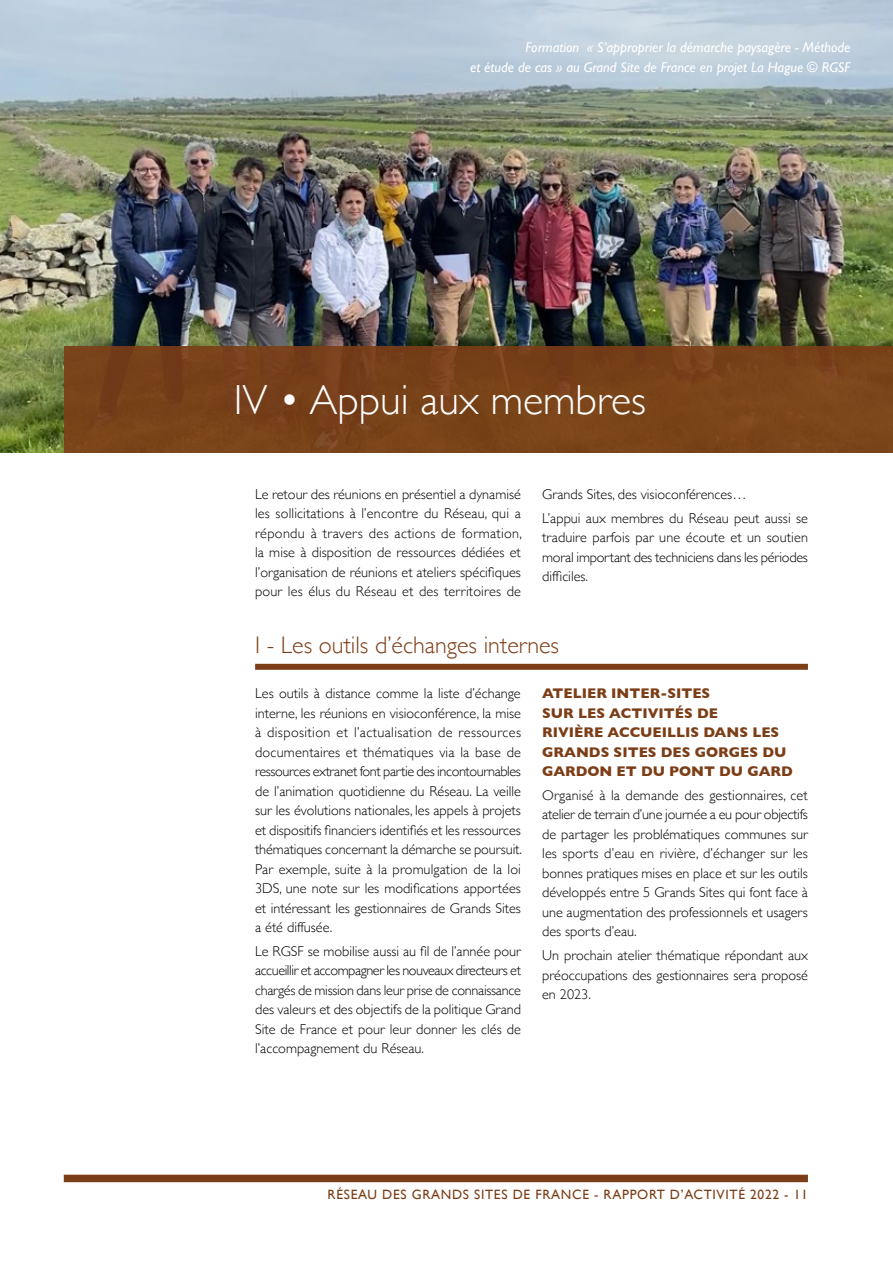
<style>
.page{position:relative;width:893px;height:1263px;background:#fff}
.page>*{position:absolute;margin:0;border:0;box-sizing:border-box;transform-origin:0 0}
.t1{font:300 42px "Gill Sans";color:#fff}
.t2{font:300 24px "Gill Sans";color:#7c3e17}
.t3{font:300 14.25px/19.5px "Gill Sans";color:#000;text-align:justify}
.t4{font:700 14.25px/19.5px "Gill Sans";color:#7c3e17}
.t5{font:italic 14.25px/19.5px "Gill Sans";color:#fff;text-align:right}
.t6{font:13.5px "Gill Sans";letter-spacing:.05em;color:#7c3e17}
</style>
<div class="page">
<div style="left:64px;top:1175px;width:744px;height:7px;background:#7c3e17"></div>
<img style="left:0;top:0;width:893px;height:453px">
<div style="left:255px;top:664px;width:553px;height:6px;background:#7c3e17"></div>
<div style="left:64px;top:347px;width:829px;height:106px;background:#7c3e17"></div>
<p class="t5" style="left:470px;top:38px;width:382px">Formation « S’approprier la démarche paysagère - Méthode<br>et étude de cas » au Grand Site de France en projet La Hague © RGSF</p>
<h1 class="t1" style="left:234px;top:367px;width:414px">IV • Appui aux membres</h1>
<p class="t3" style="left:255px;top:484px;width:268px">Le retour des réunions en présentiel a dynamisé les sollicitations à l’encontre du Réseau, qui a répondu à travers des actions de formation, la mise à disposition de ressources dédiées et l’organisation de réunions et ateliers spécifiques pour les élus du Réseau et des territoires de</p>
<p class="t3" style="left:542px;top:482px;width:267px;line-height:23.7px">Grands Sites, des visioconférences…<br>L’appui aux membres du Réseau peut aussi se</p>
<p class="t3" style="left:542px;top:527px;width:267px">traduire parfois par une écoute et un soutien moral important des techniciens dans les périodes difficiles.</p>
<h2 class="t2" style="left:255px;top:626px;width:305px">I - Les outils d’échanges internes</h2>
<p class="t3" style="left:255px;top:683px;width:268px">Les outils à distance comme la liste d’échange interne, les réunions en visioconférence, la mise à disposition et l’actualisation de ressources documentaires et thématiques via la base de ressources extranet font partie des incontournables de l’animation quotidienne du Réseau. La veille sur les évolutions nationales, les appels à projets et dispositifs financiers identifiés et les ressources thématiques concernant la démarche se poursuit.<br>Par exemple, suite à la promulgation de la loi 3DS, une note sur les modifications apportées et intéressant les gestionnaires de Grands Sites a été diffusée.</p>
<p class="t3" style="left:255px;top:941px;width:267px">Le RGSF se mobilise aussi au fil de l’année pour accueillir et accompagner les nouveaux directeurs et chargés de mission dans leur prise de connaissance des valeurs et des objectifs de la politique Grand Site de France et pour leur donner les clés de l’accompagnement du Réseau.</p>
<p class="t4" style="left:542px;top:683px;width:252px">ATELIER INTER-SITES<br>SUR LES ACTIVITÉS DE<br>RIVIÈRE ACCUEILLIS DANS LES<br>GRANDS SITES DES GORGES DU<br>GARDON ET DU PONT DU GARD</p>
<p class="t3" style="left:542px;top:785px;width:267px">Organisé à la demande des gestionnaires, cet atelier de terrain d’une journée a eu pour objectifs de partager les problématiques communes sur les sports d’eau en rivière, d’échanger sur les bonnes pratiques mises en place et sur les outils développés entre 5 Grands Sites qui font face à une augmentation des professionnels et usagers des sports d’eau.</p>
<p class="t3" style="left:542px;top:945px;width:267px">Un prochain atelier thématique répondant aux préoccupations des gestionnaires sera proposé en 2023.</p>
<p class="t6" style="left:328px;top:1187px;width:482px">RÉSEAU DES GRANDS SITES DE FRANCE - RAPPORT D’ACTIVITÉ 2022 - 11</p>
</div>
